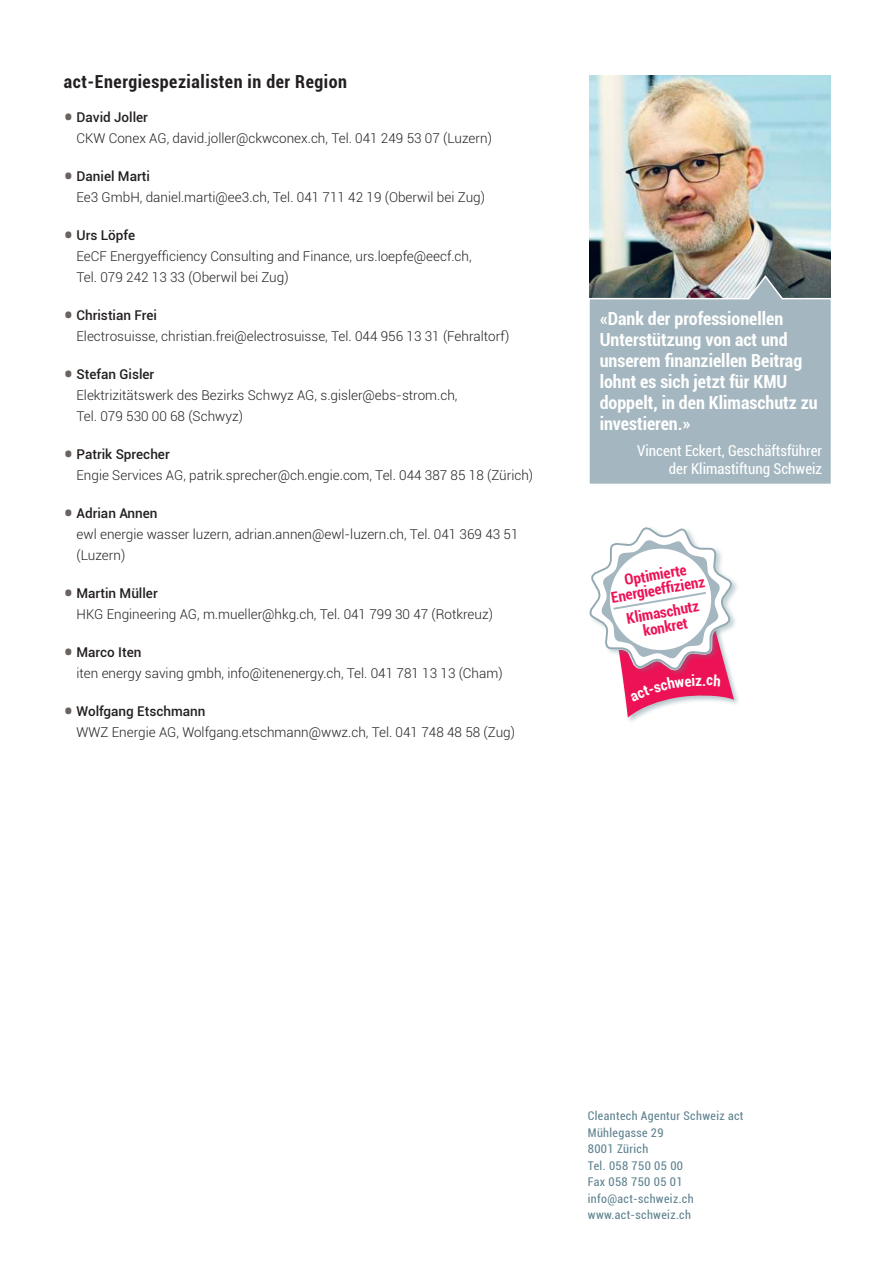
<style>
.page{position:relative;width:893px;height:1263px;background:#fff}
.page>*{position:absolute;margin:0;border:0;box-sizing:border-box;transform-origin:0 0}
.t1{font:700 condensed 18px/21px "Roboto";color:#fff}
.t2{font:700 condensed 18px "Roboto";letter-spacing:.03em;color:#231f20}
.t3{font:condensed 15px/18px "Roboto";color:#fff;text-align:right}
.t4{font:700 condensed 15px/15px "Roboto";color:#ed1255;text-align:center}
.t5{font:700 condensed 15px "Roboto";color:#fff}
.t6{font:300 13.5px/21px "Roboto";color:#231f20}
.t7{font:condensed 12px/16.5px "Roboto";letter-spacing:.03em;color:#608390}
.s1{font-weight:700;font-size:25.5px;color:#6b6360}
.s2{font-weight:500}
</style>
<div class="page">
<div style="left:615px;top:619px;width:126px;height:106px;background:#608390;opacity:.46"></div>
<div style="left:588px;top:526px;width:151px;height:151px;background:#fff"></div>
<svg style="left:615px;top:717px;width:118px;height:8px"></svg>
<img style="left:589px;top:76px;width:241px;height:198px">
<svg style="left:589px;top:274px;width:242px;height:210px;background:#9fb0b8"></svg>
<svg style="left:589px;top:527px;width:145px;height:190px"></svg>
<h1 class="t2" style="left:64px;top:69px;width:285px">act-Energiespezialisten in der Region</h1>
<p class="t6" style="left:77px;top:106px;width:417px;text-indent:-13px"><span class="s1">•</span> <span class="s2">David Joller<br></span>CKW Conex AG, david.joller@ckwconex.ch, Tel. 041 249 53 07 (Luzern)</p>
<p class="t6" style="left:77px;top:165px;width:410px;text-indent:-13px"><span class="s1">•</span> <span class="s2">Daniel Marti<br></span>Ee3 GmbH, daniel.marti@ee3.ch, Tel. 041 711 42 19 (Oberwil bei Zug)</p>
<p class="t6" style="left:77px;top:224px;width:397px;text-indent:-13px"><span class="s1">•</span> <span class="s2">Urs Löpfe<br></span>EeCF Energyefficiency Consulting and Finance, urs.loepfe@eecf.ch,<br>Tel. 079 242 13 33 (Oberwil bei Zug)</p>
<p class="t6" style="left:77px;top:304px;width:434px;text-indent:-13px"><span class="s1">•</span> <span class="s2">Christian Frei<br></span>Electrosuisse, christian.frei@electrosuisse, Tel. 044 956 13 31 (Fehraltorf)</p>
<p class="t6" style="left:77px;top:363px;width:382px;text-indent:-13px"><span class="s1">•</span> <span class="s2">Stefan Gisler<br></span>Elektrizitätswerk des Bezirks Schwyz AG, s.gisler@ebs-strom.ch,<br>Tel. 079 530 00 68 (Schwyz)</p>
<p class="t6" style="left:77px;top:443px;width:458px;text-indent:-13px"><span class="s1">•</span> <span class="s2">Patrik Sprecher<br></span>Engie Services AG, patrik.sprecher@ch.engie.com, Tel. 044 387 85 18 (Zürich)</p>
<p class="t6" style="left:77px;top:502px;width:443px;text-indent:-13px"><span class="s1">•</span> <span class="s2">Adrian Annen<br></span>ewl energie wasser luzern, adrian.annen@ewl-luzern.ch, Tel. 041 369 43 51 (Luzern)</p>
<p class="t6" style="left:77px;top:582px;width:418px;text-indent:-13px"><span class="s1">•</span> <span class="s2">Martin Müller<br></span>HKG Engineering AG, m.mueller@hkg.ch, Tel. 041 799 30 47 (Rotkreuz)</p>
<p class="t6" style="left:77px;top:641px;width:428px;text-indent:-13px"><span class="s1">•</span> <span class="s2">Marco Iten<br></span>iten energy saving gmbh, info@itenenergy.ch, Tel. 041 781 13 13 (Cham)</p>
<p class="t6" style="left:77px;top:700px;width:440px;text-indent:-13px"><span class="s1">•</span> <span class="s2">Wolfgang Etschmann<br></span>WWZ Energie AG, Wolfgang.etschmann@wwz.ch, Tel. 041 748 48 58 (Zug)</p>
<h1 class="t1" style="left:600px;top:308px;width:220px">«Dank der professionellen<br>Unterstützung von act und unserem finanziellen Beitrag lohnt es sich jetzt für KMU doppelt, in den Klimaschutz zu investieren.»</h1>
<p class="t3" style="left:637px;top:441px;width:187px">Vincent Eckert, Geschäftsführer der Klimastiftung Schweiz</p>
<p class="t4" style="left:607px;top:575px;width:97px;rotate:-10deg">Optimierte<br>Energieeffi zienz</p>
<p class="t4" style="left:625px;top:610px;width:75px;rotate:-10deg">Klimaschutz konkret</p>
<p class="t5" style="left:702px;top:670px;width:6px">.</p>
<p class="t7" style="left:588px;top:1107px;width:157px">Cleantech Agentur Schweiz act<br>Mühlegasse 29<br>8001 Zürich<br>Tel. 058 750 05 00<br>Fax 058 750 05 01 info@act-schweiz.ch www.act-schweiz.ch</p>
</div>
